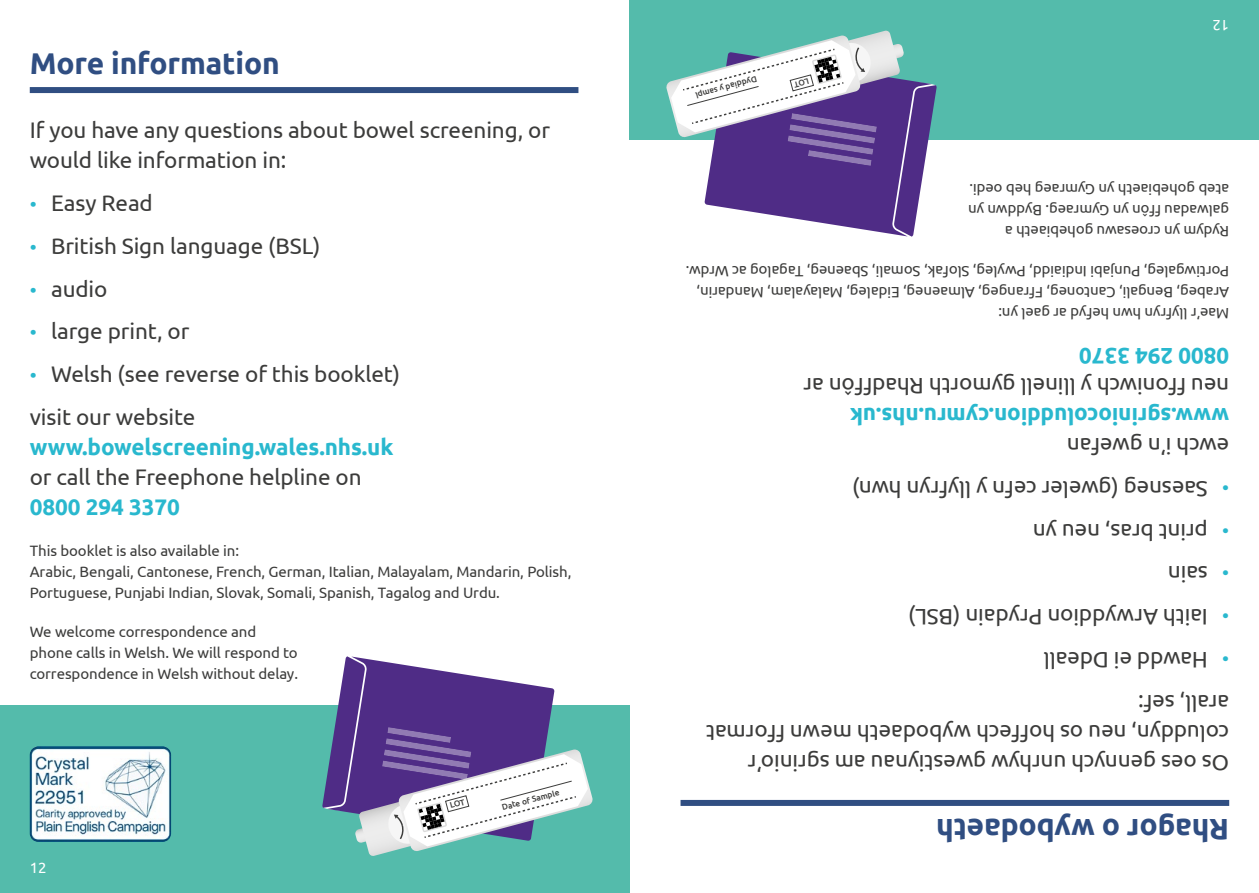
<style>
.page{position:relative;width:1259px;height:893px;background:#fff}
.page>*{position:absolute;margin:0;border:0;box-sizing:border-box;transform-origin:0 0}
.t1{font:700 30px "Ubuntu";letter-spacing:-.005em;color:#304e82}
.t2{font:22.5px/30px "Ubuntu";letter-spacing:-.005em;color:#3c3c3b}
.t3{font:700 22.5px "Ubuntu";letter-spacing:-.005em;color:#29b8ce}
.t4{font:19.5px "Ubuntu";color:#29b8ce}
.t5{font:15px/21px "Ubuntu";letter-spacing:-.005em;color:#3c3c3b}
.t6{font:15px "Ubuntu";color:#fff}
.t7{font:500 8.4px "Ubuntu";color:#3c3c3b}
.s1{font-size:19.5px;color:#29b8ce}
</style>
<div class="page">
<div style="left:0;top:706px;width:629px;height:187px;background:#54bbab"></div>
<div style="left:30px;top:87px;width:548px;height:6px;background:#304e82"></div>
<img style="left:30px;top:746px;width:141px;height:96px">
<div style="left:629px;top:0;width:630px;height:139px;background:#54bbab"></div>
<div style="left:680px;top:800px;width:549px;height:6px;background:#304e82"></div>
<svg style="left:322px;top:656px;width:271px;height:200px"></svg>
<svg style="left:666px;top:31px;width:270px;height:206px"></svg>
<h1 class="t1" style="left:30px;top:45px;width:251px">More information</h1>
<h2 class="t2" style="left:30px;top:115px;width:522px">If you have any questions about bowel screening, or would like information in:</h2>
<h2 class="t2" style="left:30px;top:187px;width:125px"><span class="s1">•</span> Easy Read</h2>
<h2 class="t2" style="left:30px;top:230px;width:292px"><span class="s1">•</span> British Sign language (BSL)</h2>
<h2 class="t2" style="left:30px;top:273px;width:79px"><span class="s1">•</span> audio</h2>
<h2 class="t2" style="left:30px;top:316px;width:161px"><span class="s1">•</span> large print, or</h2>
<h2 class="t2" style="left:30px;top:352px;width:372px;line-height:42.8px"><span class="s1">•</span> Welsh (see reverse of this booklet) visit our website</h2>
<h2 class="t3" style="left:30px;top:433px;width:365px">www.bowelscreening.wales.nhs.uk</h2>
<h2 class="t2" style="left:30px;top:461px;width:333px">or call the Freephone helpline on</h2>
<h2 class="t3" style="left:30px;top:493px;width:152px">0800 294 3370</h2>
<p class="t5" style="left:30px;top:540px;width:543px">This booklet is also available in:<br>Arabic, Bengali, Cantonese, French, German, Italian, Malayalam, Mandarin, Polish,<br>Portuguese, Punjabi Indian, Slovak, Somali, Spanish, Tagalog and Urdu.</p>
<p class="t5" style="left:30px;top:621px;width:270px">We welcome correspondence and phone calls in Welsh. We will respond to correspondence in Welsh without delay.</p>
<p class="t6" style="left:30px;top:859px;width:18px">12</p>
<p class="t7" style="left:501px;top:802px;width:61px;rotate:-15deg">Date of Sample</p>
<p class="t7" style="left:758px;top:85px;width:65px;rotate:165deg">Dyddiad y sampl</p>
<p class="t6" style="left:1229px;top:34px;width:18px;rotate:-180deg">12</p>
<p class="t5" style="left:1229px;top:242px;width:263px;rotate:-180deg">Rydym yn croesawu gohebiaeth a galwadau ffôn yn Gymraeg. Byddwn yn ateb gohebiaeth yn Gymraeg heb oedi.</p>
<p class="t5" style="left:1229px;top:324px;width:545px;rotate:-180deg">Mae’r llyfryn hwn hefyd ar gael yn:<br>Arabeg, Bengali, Cantoneg, Ffrangeg, Almaeneg, Eidaleg, Malayalam, Mandarin,<br>Portiwgaleg, Punjabi Indiaidd, Pwyleg, Slofak, Somali, Sbaeneg, Tagalog ac Wrdw.</p>
<h2 class="t3" style="left:1229px;top:370px;width:152px;rotate:-180deg">0800 294 3370</h2>
<h2 class="t2" style="left:1229px;top:402px;width:427px;rotate:-180deg">neu ffoniwch y llinell gymorth Rhadffôn ar</h2>
<h2 class="t3" style="left:1229px;top:430px;width:381px;rotate:-180deg">www.sgriniocoluddion.cymru.nhs.uk</h2>
<h2 class="t2" style="left:1229px;top:462px;width:164px;rotate:-180deg">ewch i’n gwefan</h2>
<h2 class="t2" style="left:1208px;top:505px;width:357px;rotate:-180deg">Saesneg (gweler cefn y llyfryn hwn)</h2>
<h3 class="t4" style="left:1229px;top:500px;width:9px;rotate:-180deg">•</h3>
<h2 class="t2" style="left:1208px;top:547px;width:177px;rotate:-180deg">print bras, neu yn</h2>
<h3 class="t4" style="left:1229px;top:542px;width:9px;rotate:-180deg">•</h3>
<h2 class="t2" style="left:1208px;top:590px;width:42px;rotate:-180deg">sain</h2>
<h3 class="t4" style="left:1229px;top:585px;width:9px;rotate:-180deg">•</h3>
<h2 class="t2" style="left:1208px;top:633px;width:301px;rotate:-180deg">Iaith Arwyddion Prydain (BSL)</h2>
<h3 class="t4" style="left:1229px;top:628px;width:9px;rotate:-180deg">•</h3>
<h2 class="t2" style="left:1208px;top:676px;width:166px;rotate:-180deg">Hawdd ei Ddeall</h2>
<h3 class="t4" style="left:1229px;top:671px;width:9px;rotate:-180deg">•</h3>
<h2 class="t2" style="left:1229px;top:778px;width:525px;rotate:-180deg">Os oes gennych unrhyw gwestiynau am sgrinio’r coluddyn, neu os hoffech wybodaeth mewn fformat arall, sef:</h2>
<h1 class="t1" style="left:1229px;top:847px;width:295px;rotate:-180deg">Rhagor o wybodaeth</h1>
</div>
